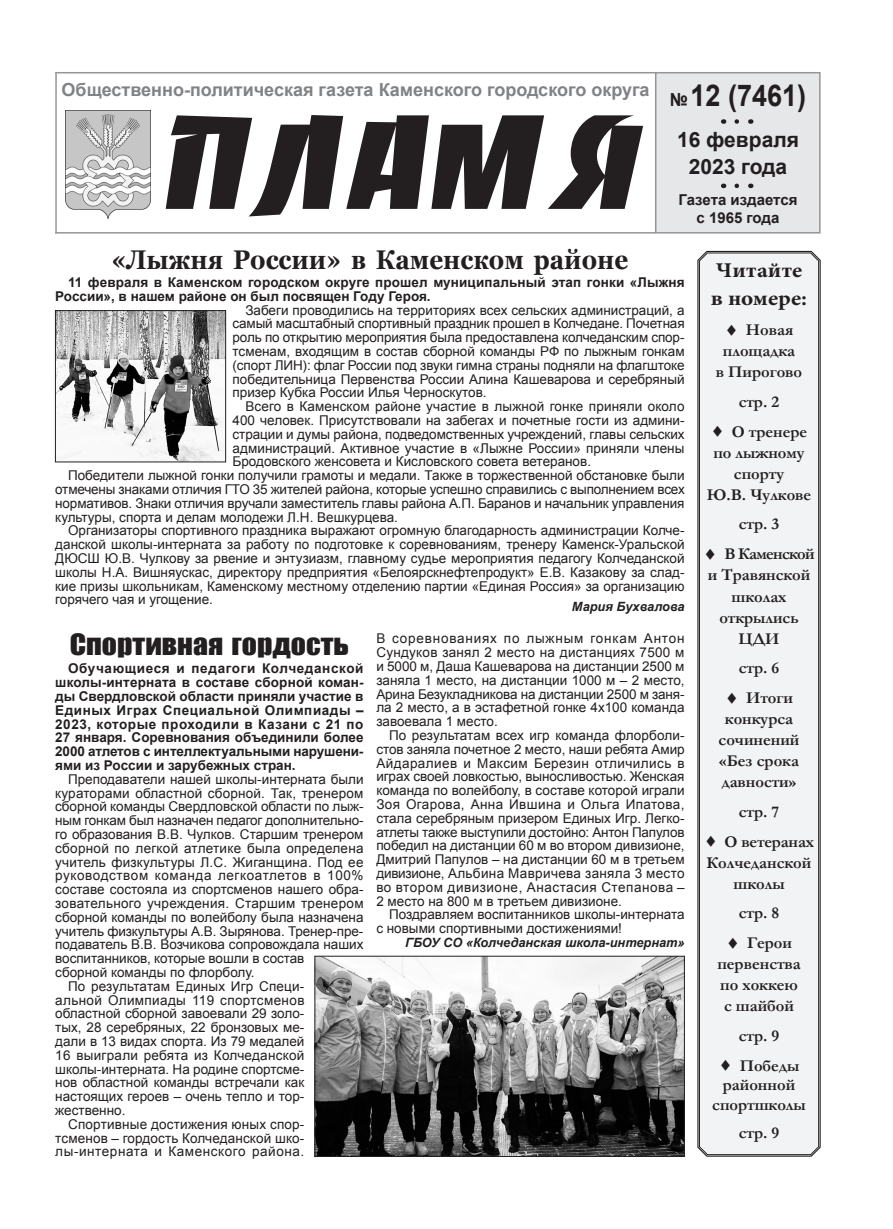
<style>
.page{position:relative;width:893px;height:1229px;background:#fff}
.page>*{position:absolute;margin:0;border:0;box-sizing:border-box;transform-origin:0 0}
.t1{font:120px "Banco Normal";letter-spacing:-.03em;color:#231f20;scale:1.15 1}
.t2{font:700 30px "Arial";color:#231f20;scale:.9 1}
.t3{font:700 27px "Georgia";color:#231f20;scale:.9 1}
.t4{font:27px "Impact";color:#231f20;scale:1.1 1}
.t5{font:700 21px/27px "Arial";color:#231f20;text-align:center}
.t6{font:700 21px/28.5px "Minion Pro";color:#231f20;scale:1.1 1}
.t7{font:700 18px "Arial";color:#808285}
.t8{font:700 16.5px/21px "Garamond";color:#231f20;text-align:center}
.t9{font:700 15px "Arial";color:#231f20}
.t10{font:13.5px/13.8px "Arial";color:#231f20;text-align:justify}
.t11{font:700 13.5px/13.8px "Arial";color:#231f20;text-align:justify}
.t12{font:13.5px "Arial";letter-spacing:.02em;color:#231f20}
.t13{font:13.5px "Arial";letter-spacing:.045em;color:#231f20}
.t14{font:13.5px "Arial";letter-spacing:.03em;color:#231f20}
.t15{font:italic 700 12.75px "Arial";color:#231f20}
.s1{font-size:18px}
</style>
<div class="page">
<div style="left:655px;top:72px;width:166px;height:162px;background:#e6e7e9;border:2px solid #939598"></div>
<hr style="left:55px;top:72px;width:600px;height:1px;background:#939598">
<hr style="left:55px;top:232px;width:600px;height:2px;background:#939598">
<hr style="left:55px;top:72px;width:2px;height:162px;background:#939598">
<img style="left:65px;top:111px;width:86px;height:107px">
<svg style="left:697px;top:250px;width:124px;height:907px;background:#7e7c7c"></svg>
<div style="left:699px;top:252px;width:120px;height:903px;background:#f2f3f4"></div>
<img style="left:317px;top:958px;width:366px;height:197px">
<div style="left:315px;top:956px;width:370px;height:201px;border:1px solid #231f20"></div>
<img style="left:57px;top:312px;width:167px;height:148px">
<div style="left:55px;top:310px;width:171px;height:152px;border:1px solid #231f20"></div>
<svg style="left:738px;top:340px;width:30px;height:1px"></svg>
<svg style="left:724px;top:441px;width:30px;height:1px"></svg>
<svg style="left:717px;top:564px;width:30px;height:1px"></svg>
<svg style="left:739px;top:707px;width:29px;height:1px"></svg>
<svg style="left:717px;top:851px;width:30px;height:1px"></svg>
<svg style="left:740px;top:952px;width:29px;height:1px"></svg>
<svg style="left:732px;top:1075px;width:30px;height:1px"></svg>
<h3 class="t7" style="left:62px;top:77px;width:590px">Общественно-политическая газета Каменского городского округа</h3>
<h2 class="t2" style="left:670px;top:75px;width:153px"><span class="s1">№</span> 12 (7461)</h2>
<h3 class="t5" style="left:677px;top:126px;width:123px">16 февраля<br>2023 года</h3>
<p class="t9" style="left:678px;top:190px;width:121px">Газета издается</p>
<h1 class="t1" style="left:154px;top:91px;width:430px">ПЛАМЯ</h1>
<p class="t9" style="left:696px;top:208px;width:84px">с 1965 года</p>
<h3 class="t3" style="left:112px;top:242px;width:576px">«Лыжня России» в Каменском районе</h3>
<p class="t11" style="left:55px;top:276px;width:631px;text-indent:13px">11 февраля в Каменском городском округе прошел муниципальный этап гонки «Лыжня<br>России», в нашем районе он был посвящен Году Героя.</p>
<p class="t10" style="left:233px;top:303px;width:454px;text-indent:13px">Забеги проводились на территориях всех сельских администраций, а самый масштабный спортивный праздник прошел в Колчедане. Почетная роль по открытию мероприятия была предоставлена колчеданским спор&shy;тсменам, входящим в состав сборной команды РФ по лыжным гонкам (спорт ЛИН): флаг России под звуки гимна страны подняли на флагштоке победительница Первенства России Алина Кашеварова и серебряный призер Кубка России Илья Черноскутов.</p>
<p class="t10" style="left:245px;top:400px;width:441px">Всего в Каменском районе участие в лыжной гонке приняли около</p>
<p class="t10" style="left:233px;top:413px;width:453px">400 человек. Присутствовали на забегах и почетные гости из админи-</p>
<p class="t10" style="left:233px;top:427px;width:453px">страции и думы района, подведомственных учреждений, главы сельских</p>
<p class="t10" style="left:233px;top:441px;width:453px">администраций. Активное участие в «Лыжне России» приняли члены</p>
<p class="t10" style="left:233px;top:455px;width:360px">Бродовского женсовета и Кисловского совета ветеранов.</p>
<p class="t10" style="left:68px;top:469px;width:618px">Победители лыжной гонки получили грамоты и медали. Также в торжественной обстановке были</p>
<p class="t10" style="left:55px;top:482px;width:631px">отмечены знаками отличия ГТО 35 жителей района, которые успешно справились с выполнением всех</p>
<p class="t10" style="left:55px;top:496px;width:631px">нормативов. Знаки отличия вручали заместитель главы района А.П. Баранов и начальник управления</p>
<p class="t10" style="left:55px;top:510px;width:344px">культуры, спорта и делам молодежи Л.Н. Вешкурцева.</p>
<p class="t10" style="left:68px;top:524px;width:618px">Организаторы спортивного праздника выражают огромную благодарность администрации Колче-</p>
<p class="t10" style="left:55px;top:538px;width:631px">данской школы-интерната за работу по подготовке к соревнованиям, тренеру Каменск-Уральской</p>
<p class="t10" style="left:55px;top:551px;width:631px">ДЮСШ Ю.В. Чулкову за рвение и энтузиазм, главному судье мероприятия педагогу Колчеданской</p>
<p class="t10" style="left:55px;top:565px;width:631px">школы Н.А. Вишняускас, директору предприятия «Белоярскнефтепродукт» Е.В. Казакову за слад-</p>
<p class="t10" style="left:55px;top:579px;width:631px">кие призы школьникам, Каменскому местному отделению партии «Единая Россия» за организацию</p>
<p class="t10" style="left:55px;top:593px;width:159px">горячего чая и угощение.</p>
<p class="t15" style="left:572px;top:598px;width:114px">Мария Бухвалова</p>
<h3 class="t4" style="left:70px;top:624px;width:255px">Спортивная гордость</h3>
<p class="t11" style="left:55px;top:662px;width:310px;text-indent:13px">Обучающиеся и педагоги Колчеданской школы-интерната в составе сборной коман&shy;ды Свердловской области приняли участие в Единых Играх Специальной Олимпиады – 2023, которые проходили в Казани с 21 по 27 января. Соревнования объединили более 2000 атлетов с интеллектуальными нарушени&shy;ями из России и зарубежных стран.</p>
<p class="t10" style="left:68px;top:772px;width:297px">Преподаватели нашей школы-интерната были</p>
<p class="t10" style="left:55px;top:786px;width:310px">кураторами областной сборной. Так, тренером</p>
<p class="t10" style="left:55px;top:800px;width:310px">сборной команды Свердловской области по лыж-</p>
<p class="t10" style="left:55px;top:814px;width:310px">ным гонкам был назначен педагог дополнительно-</p>
<p class="t10" style="left:55px;top:827px;width:310px">го образования В.В. Чулков. Старшим тренером</p>
<p class="t12" style="left:55px;top:839px;width:310px">сборной по легкой атлетике была определена</p>
<p class="t10" style="left:55px;top:855px;width:310px">учитель физкультуры Л.С. Жиганщина. Под ее</p>
<p class="t13" style="left:55px;top:867px;width:310px">руководством команда легкоатлетов в 100%</p>
<p class="t10" style="left:55px;top:883px;width:310px">составе состояла из спортсменов нашего обра-</p>
<p class="t12" style="left:55px;top:894px;width:310px">зовательного учреждения. Старшим тренером</p>
<p class="t10" style="left:55px;top:910px;width:310px">сборной команды по волейболу была назначена</p>
<p class="t10" style="left:55px;top:924px;width:310px">учитель физкультуры А.В. Зырянова. Тренер-пре-</p>
<p class="t10" style="left:55px;top:938px;width:310px">подаватель В.В. Возчикова сопровождала наших</p>
<p class="t10" style="left:55px;top:952px;width:251px">воспитанников, которые вошли в состав</p>
<p class="t10" style="left:55px;top:965px;width:201px">сборной команды по флорболу.</p>
<p class="t10" style="left:68px;top:979px;width:238px">По результатам Единых Игр Специ-</p>
<p class="t14" style="left:55px;top:991px;width:251px">альной Олимпиады 119 спортсменов</p>
<p class="t10" style="left:55px;top:1007px;width:251px">областной сборной завоевали 29 золо-</p>
<p class="t10" style="left:55px;top:1021px;width:251px">тых, 28 серебряных, 22 бронзовых ме-</p>
<p class="t10" style="left:55px;top:1034px;width:251px">дали в 13 видах спорта. Из 79 медалей</p>
<p class="t12" style="left:55px;top:1046px;width:251px">16 выиграли ребята из Колчеданской</p>
<p class="t10" style="left:55px;top:1062px;width:251px">школы-интерната. На родине спортсме-</p>
<p class="t10" style="left:55px;top:1076px;width:251px">нов областной команды встречали как</p>
<p class="t10" style="left:55px;top:1090px;width:251px">настоящих героев – очень тепло и тор-</p>
<p class="t10" style="left:55px;top:1103px;width:72px">жественно.</p>
<p class="t10" style="left:68px;top:1117px;width:238px">Спортивные достижения юных спор-</p>
<p class="t10" style="left:55px;top:1131px;width:251px">тсменов – гордость Колчеданской шко-</p>
<p class="t13" style="left:55px;top:1143px;width:251px">лы-интерната и Каменского района.</p>
<p class="t10" style="left:376px;top:632px;width:310px">В соревнованиях по лыжным гонкам Антон Сундуков занял 2 место на дистанциях 7500 м и 5000 м, Даша Кашеварова на дистанции 2500 м заняла 1 место, на дистанции 1000 м – 2 место, Арина Безукладникова на дистанции 2500 м заня&shy;ла 2 место, а в эстафетной гонке 4х100 команда завоевала 1 место.</p>
<p class="t10" style="left:376px;top:728px;width:310px;text-indent:13px">По результатам всех игр команда флорболи&shy;стов заняла почетное 2 место, наши ребята Амир Айдаралиев и Максим Березин отличились в играх своей ловкостью, выносливостью. Женская команда по волейболу, в составе которой играли Зоя Огарова, Анна Ившина и Ольга Ипатова, стала серебряным призером Единых Игр. Легко&shy;атлеты также выступили достойно: Антон Папулов победил на дистанции 60 м во втором дивизионе, Дмитрий Папулов – на дистанции 60 м в третьем дивизионе, Альбина Мавричева заняла 3 место во втором дивизионе, Анастасия Степанова – 2 место на 800 м в третьем дивизионе.</p>
<p class="t10" style="left:376px;top:908px;width:310px;text-indent:13px">Поздравляем воспитанников школы-интерната с новыми спортивными достижениями!</p>
<p class="t15" style="left:405px;top:934px;width:281px">ГБОУ СО «Колчеданская школа-интернат»</p>
<h3 class="t6" style="left:711px;top:256px;width:89px">Читайте в номере:</h3>
<p class="t8" style="left:716px;top:320px;width:88px">▲ Новая площадка<br>в Пирогово</p>
<p class="t8" style="left:739px;top:391px;width:42px">стр. 2</p>
<p class="t8" style="left:707px;top:421px;width:106px">▲ О тренере по лыжному спорту<br>Ю.В. Чулкове</p>
<p class="t8" style="left:739px;top:514px;width:42px">стр. 3</p>
<p class="t8" style="left:703px;top:544px;width:113px">▲ В Каменской и Травянской школах открылись<br>ЦДИ</p>
<p class="t8" style="left:739px;top:657px;width:42px">стр. 6</p>
<p class="t8" style="left:719px;top:687px;width:82px">▲ Итоги конкурса сочинений «Без срока давности»</p>
<p class="t8" style="left:739px;top:801px;width:42px">стр. 7</p>
<p class="t8" style="left:704px;top:831px;width:111px">▲ О ветеранах<br>Колчеданской школы</p>
<p class="t8" style="left:739px;top:902px;width:42px">стр. 8</p>
<p class="t8" style="left:717px;top:932px;width:85px">▲ Герои первенства по хоккею с шайбой</p>
<p class="t8" style="left:739px;top:1025px;width:42px">стр. 9</p>
<p class="t8" style="left:712px;top:1056px;width:95px;line-height:19.5px">▲ Победы районной спортшколы</p>
<p class="t8" style="left:739px;top:1122px;width:42px">стр. 9</p>
</div>
